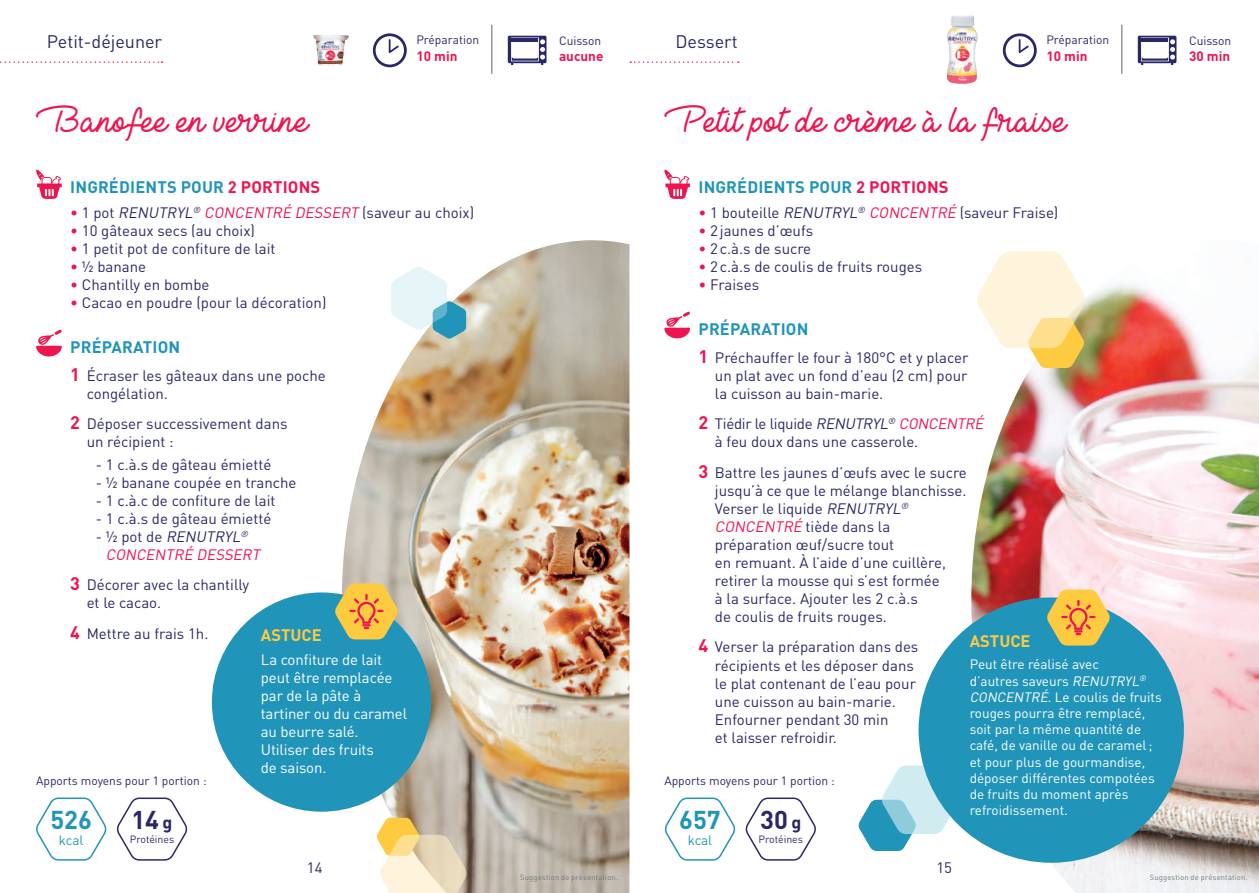
<style>
.page{position:relative;width:1259px;height:893px;background:#fff}
.page>*{position:absolute;margin:0;border:0;box-sizing:border-box;transform-origin:0 0}
.t1{font:35.55px "Lieto Me";color:#ed1450}
.t2{font:700 25.5px "DIN Pro";color:#2194ba}
.t3{font:700 25.5px "DIN Pro";color:#2a2769}
.t4{font:18px "DIN Pro";color:#2a2769}
.t5{font:700 16.5px "DIN Pro";letter-spacing:.01em;color:#2194ba}
.t6{font:700 16.5px "DIN Pro";color:#feca3f}
.t7{font:15px/18px "DIN Pro";color:#2a2769}
.t8{font:15px/18px "DIN Pro";letter-spacing:-.01em;color:#fff}
.t9{font:italic 15px/18px "DIN Pro";color:#ed1450}
.t10{font:13.5px/16.2px "DIN Pro";color:#fff}
.t11{font:700 13.5px "DIN Pro";color:#ed1450}
.t12{font:13.5px "DIN Pro";letter-spacing:-.01em;color:#2194ba}
.t13{font:12px "DIN Pro";color:#2a2769}
.t14{font:10.5px "DIN Pro";color:#2a2769}
.t15{font:7.5px "DIN Pro";letter-spacing:.03em;color:#76787b}
.s1{color:#ed1450}
.s2{font-style:italic}
.s3{font-style:italic;color:#ed1450}
.s4{font-weight:700;font-size:18px;color:#ed1450}
.s5{font-style:normal;color:#2a2769}
.s6{color:#2a2769}
.s7{font-size:18px}
</style>
<div class="page">
<img style="left:971px;top:282px;width:288px;height:611px">
<img style="left:342px;top:240px;width:287px;height:653px">
<svg style="left:391px;top:267px;width:75px;height:72px"></svg>
<svg style="left:377px;top:818px;width:89px;height:75px;background:#ead8af"></svg>
<svg style="left:858px;top:765px;width:96px;height:86px"></svg>
<svg style="left:977px;top:251px;width:108px;height:117px"></svg>
<svg style="left:0;top:61px;width:162px;height:2px"></svg>
<svg style="left:36px;top:797px;width:71px;height:64px"></svg>
<svg style="left:116px;top:797px;width:72px;height:64px"></svg>
<svg style="left:36px;top:330px;width:26px;height:26px"></svg>
<svg style="left:36px;top:169px;width:26px;height:30px"></svg>
<div style="left:212px;top:592px;width:219px;height:220px;background:#2194ba;border-radius:50%"></div>
<svg style="left:335px;top:583px;width:63px;height:56px;background:#dbb55c"></svg>
<svg style="left:664px;top:797px;width:72px;height:64px"></svg>
<svg style="left:745px;top:797px;width:71px;height:64px"></svg>
<img style="left:312px;top:35px;width:37px;height:31px">
<img style="left:947px;top:15px;width:31px;height:69px">
<svg style="left:664px;top:312px;width:26px;height:26px"></svg>
<svg style="left:664px;top:169px;width:26px;height:30px"></svg>
<div style="left:918px;top:597px;width:266px;height:266px;background:#2194ba;border-radius:50%"></div>
<svg style="left:1047px;top:589px;width:62px;height:57px;background:#dcb760"></svg>
<svg style="left:630px;top:61px;width:109px;height:2px"></svg>
<svg style="left:373px;top:33px;width:34px;height:34px"></svg>
<hr style="left:491px;top:25px;width:1px;height:49px;background:#939598">
<svg style="left:508px;top:36px;width:38px;height:29px"></svg>
<svg style="left:1003px;top:33px;width:33px;height:34px"></svg>
<hr style="left:1121px;top:25px;width:1px;height:49px;background:#939598">
<svg style="left:1137px;top:36px;width:39px;height:29px"></svg>
<p class="t4" style="left:47px;top:29px;width:117px">Petit-déjeuner</p>
<p class="t13" style="left:416px;top:31px;width:64px">Préparation</p>
<p class="t13" style="left:559px;top:32px;width:44px">Cuisson</p>
<p class="t11" style="left:416px;top:47px;width:43px">10 min</p>
<p class="t11" style="left:559px;top:47px;width:46px">aucune</p>
<p class="t4" style="left:675px;top:29px;width:64px">Dessert</p>
<p class="t13" style="left:1046px;top:31px;width:64px">Préparation</p>
<p class="t13" style="left:1189px;top:32px;width:44px">Cuisson</p>
<p class="t11" style="left:1046px;top:47px;width:43px">10 min</p>
<p class="t11" style="left:1189px;top:47px;width:43px">30 min</p>
<h1 class="t1" style="left:36px;top:99px;width:274px">Banofee en verrine</h1>
<h1 class="t1" style="left:664px;top:99px;width:403px">Petit pot de crème à la fraise</h1>
<p class="t5" style="left:70px;top:176px;width:252px">INGRÉDIENTS POUR <span class="s1">2 PORTIONS</span></p>
<p class="t5" style="left:698px;top:176px;width:252px">INGRÉDIENTS POUR <span class="s1">2 PORTIONS</span></p>
<p class="t7" style="left:70px;top:203px;width:405px"><span class="s1">•</span> 1 p o t <span class="s2">RENUTRYL</span><sup>®</sup> <span class="s3">CONCENTRÉ DESSERT</span> ( s a ve u r a u c h o i x )</p>
<p class="t7" style="left:70px;top:221px;width:186px"><span class="s1">•</span> 10 gâteaux secs (au choix)</p>
<p class="t7" style="left:70px;top:239px;width:207px"><span class="s1">•</span> 1 petit pot de confiture de lait</p>
<p class="t7" style="left:70px;top:257px;width:78px"><span class="s1">•</span> ½ banane</p>
<p class="t7" style="left:70px;top:275px;width:141px"><span class="s1">•</span> Chantilly en bombe</p>
<p class="t7" style="left:70px;top:293px;width:258px"><span class="s1">•</span> Cacao en poudre (pour la décoration)</p>
<p class="t7" style="left:698px;top:203px;width:361px"><span class="s1">•</span> 1 bouteille <span class="s2">RENUTRYL</span><sup>®</sup> <span class="s3">CONCENTRÉ</span> (saveur Fraise)</p>
<p class="t7" style="left:698px;top:221px;width:116px"><span class="s1">•</span> 2jaunes d’œufs</p>
<p class="t7" style="left:698px;top:239px;width:114px"><span class="s1">•</span> 2c.à.s de sucre</p>
<p class="t7" style="left:698px;top:257px;width:225px"><span class="s1">•</span> 2c.à.s de coulis de fruits rouges</p>
<p class="t7" style="left:698px;top:275px;width:62px"><span class="s1">•</span> Fraises</p>
<p class="t5" style="left:698px;top:318px;width:111px">PRÉPARATION</p>
<p class="t5" style="left:70px;top:336px;width:111px">PRÉPARATION</p>
<p class="t7" style="left:87px;top:366px;width:241px;text-indent:-17px"><span class="s4">1</span> Écraser les gâteaux dans une poche congélation.</p>
<p class="t7" style="left:87px;top:414px;width:202px;text-indent:-17px"><span class="s4">2</span> Déposer successivement dans un récipient :</p>
<p class="t7" style="left:96px;top:455px;width:177px">- 1 c.à.s de gâteau émietté</p>
<p class="t7" style="left:96px;top:473px;width:202px">- ½ banane coupée en tranche</p>
<p class="t7" style="left:96px;top:491px;width:181px">- 1 c.à.c de confiture de lait</p>
<p class="t7" style="left:96px;top:509px;width:177px">- 1 c.à.s de gâteau émietté</p>
<p class="t9" style="left:106px;top:527px;width:159px;text-indent:-10px"><span class="s5">- ½ p o t d e</span> <span class="s6">RENUTRYL</span><sup>®<br></sup>CONCENTRÉ DESSERT</p>
<p class="t7" style="left:87px;top:575px;width:164px;text-indent:-17px"><span class="s4">3</span> Décorer avec la chantilly et le cacao.</p>
<p class="t7" style="left:70px;top:624px;width:140px"><span class="s4">4</span> Mettre au frais 1h.</p>
<p class="t6" style="left:261px;top:624px;width:62px">ASTUCE</p>
<p class="t8" style="left:261px;top:650px;width:148px">La confiture de lait peut être remplacée par de la pâte à tartiner ou du caramel au beurre salé.<br>Utiliser des fruits<br>de saison.</p>
<p class="t13" style="left:36px;top:773px;width:172px">Apports moyens pour 1 portion :</p>
<h2 class="t2" style="left:50px;top:802px;width:43px">526</h2>
<p class="t12" style="left:59px;top:831px;width:26px">kcal</p>
<h2 class="t3" style="left:131px;top:802px;width:43px">14<span class="s7">g</span></h2>
<p class="t14" style="left:130px;top:832px;width:46px">Protéines</p>
<p class="t7" style="left:715px;top:348px;width:255px;text-align:justify;text-indent:-17px"><span class="s4">1</span> Préchauffer le four à 180°C et y placer un plat avec un fond d’eau (2 cm) pour la cuisson au bain-marie.</p>
<p class="t7" style="left:715px;top:414px;width:273px;text-indent:-17px"><span class="s4">2</span> T i é d i r le l i q u i d e <span class="s2">RENUTRYL</span><sup>®</sup> <span class="s3">CONCENTRÉ </span>à feu doux dans une casserole.</p>
<p class="t7" style="left:715px;top:463px;width:253px;text-indent:-17px"><span class="s4">3</span> Battre les jaunes d’œufs avec le sucre jusqu’à ce que le mélange blanchisse.<br>Verser le liquide <span class="s2">RENUTRYL</span><sup>®<br></sup><span class="s3">CONCENTRÉ</span> tiède dans la préparation œuf/sucre tout<br>en remuant. À l’aide d’une cuillère, retirer la mousse qui s’est formée<br>à la surface. Ajouter les 2 c.à.s<br>de coulis de fruits rouges.</p>
<p class="t7" style="left:715px;top:637px;width:205px;text-indent:-17px"><span class="s4">4</span> Verser la préparation dans des récipients et les déposer dans le plat contenant de l’eau pour une cuisson au bain-marie.<br>Enfourner pendant 30 min<br>et laisser refroidir.</p>
<p class="t6" style="left:969px;top:630px;width:62px">ASTUCE</p>
<p class="t10" style="left:969px;top:656px;width:194px">Peut être réalisé avec<br>d’autres saveurs <span class="s2">RENUTRYL</span><sup>®<br></sup><span class="s2">CONCENTRÉ</span>. Le coulis de fruits rouges pourra être remplacé, soit par la même quantité de café, de vanille ou de caramel; et pour plus de gourmandise, déposer différentes compotées de fruits du moment après refroidissement.</p>
<p class="t13" style="left:664px;top:773px;width:172px">Apports moyens pour 1 portion :</p>
<h2 class="t3" style="left:760px;top:802px;width:43px">30<span class="s7">g</span></h2>
<p class="t14" style="left:758px;top:832px;width:46px">Protéines</p>
<h2 class="t2" style="left:679px;top:802px;width:43px">657</h2>
<p class="t12" style="left:688px;top:831px;width:26px">kcal</p>
<p class="t7" style="left:307px;top:857px;width:17px">14</p>
<p class="t7" style="left:936px;top:857px;width:17px">15</p>
<p class="t15" style="left:520px;top:872px;width:99px">Suggestion de présentation.</p>
<p class="t15" style="left:1149px;top:872px;width:99px">Suggestion de présentation.</p>
</div>
